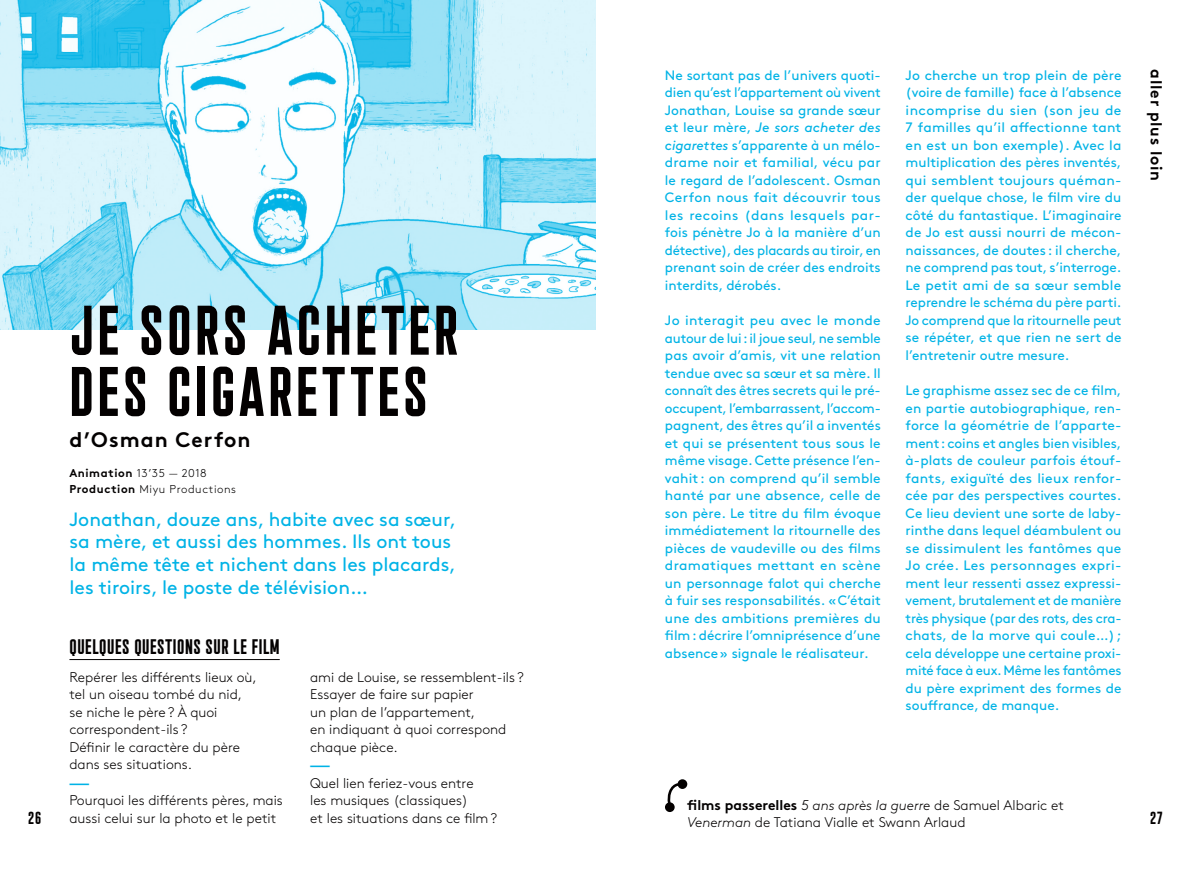
<style>
.page{position:relative;width:1191px;height:893px;background:#fff}
.page>*{position:absolute;margin:0;border:0;box-sizing:border-box;transform-origin:0 0}
.FICHE_-_titre_film{font:70px/61.2px "Plaak 2 Griffon 42 Bold";letter-spacing:.05em;color:#030000}
.FICHE_-_inter{font:21px "Plaak 2 Griffon 42 Bold";letter-spacing:.025em;color:#030000}
.FICHE_-_réalisation{font:700 21px "Brown Std";letter-spacing:.05em;color:#030000}
.CHAPÔ{font:19.25px/22.8px "Brown Std";color:#00b3e6}
.t1{font:17.5px "Plaak 2 Griffon 42 Bold";color:#030000}
.t2{font:700 15.75px "Brown Std";letter-spacing:.05em;color:#030000}
.FICHE_-_questions{font:300 14px/17.5px "Brown Std";color:#030000}
.TXT_COURANT_-_drapea{font:300 14px/17.5px "Brown Std";color:#030000}
.FICHE_-_tiret{font:700 14px "Brown Std";color:#00b3e6}
.FICHE_-_txt_bleu{font:13.65px/17.5px "Brown Std";color:#00b3e6;text-align:justify}
.FICHE_-_infos_films{font:300 11.38px "Brown Std";letter-spacing:.05em;color:#030000}
.s1{font-style:italic}
.s2{font-weight:700}
</style>
<div class="page">
<svg style="left:677px;top:779px;width:10px;height:10px"></svg>
<div style="left:665px;top:802px;width:9px;height:10px;background:#030000;border-radius:50%"></div>
<svg style="left:667px;top:779px;width:18px;height:31px"></svg>
<img style="left:0;top:0;width:595px;height:330px">
<hr style="left:69px;top:659px;width:211px;height:1px;background:#030000">
<p class="FICHE_-_txt_bleu" style="left:665px;top:66px;width:217px">Ne sortant pas de l’univers quoti&shy;dien qu’est l’appartement où vivent Jonathan, Louise sa grande sœur et leur mère, <span class="s1">Je sors acheter des cigarettes</span> s’apparente à un mélo&shy;drame noir et familial, vécu par le regard de l’adolescent. Osman Cerfon nous fait découvrir tous les recoins (dans lesquels par&shy;fois pénètre Jo à la manière d’un détective), des placards au tiroir, en prenant soin de créer des endroits interdits, dérobés.</p>
<p class="FICHE_-_txt_bleu" style="left:665px;top:312px;width:217px">Jo interagit peu avec le monde autour de lui: il joue seul, ne semble pas avoir d’amis, vit une relation tendue avec sa sœur et sa mère. Il connaît des êtres secrets qui le pré&shy;occupent, l’embarrassent, l’accom&shy;pagnent, des êtres qu’il a inventés et qui se présentent tous sous le même visage. Cette présence l’en&shy;vahit : on comprend qu’il semble hanté par une absence, celle de son père. Le titre du film évoque immédiatement la ritournelle des pièces de vaudeville ou des films dramatiques mettant en scène un personnage falot qui cherche à fuir ses responsabilités. «C’était une des ambitions premières du film: décrire l’omniprésence d’une absence» signale le réalisateur.</p>
<p class="FICHE_-_txt_bleu" style="left:905px;top:66px;width:217px">Jo cherche un trop plein de père (voire de famille) face à l’absence incomprise du sien (son jeu de 7 familles qu’il affectionne tant en est un bon exemple). Avec la multiplication des pères inventés, qui semblent toujours quéman&shy;der quelque chose, le film vire du côté du fantastique. L’imaginaire de Jo est aussi nourri de mécon&shy;naissances, de doutes : il cherche, ne comprend pas tout, s’interroge.<br>Le petit ami de sa sœur semble reprendre le schéma du père parti.<br>Jo comprend que la ritournelle peut se répéter, et que rien ne sert de l’entretenir outre mesure.</p>
<p class="FICHE_-_txt_bleu" style="left:905px;top:382px;width:217px">Le graphisme assez sec de ce film, en partie autobiographique, ren&shy;force la géométrie de l’apparte&shy;ment: coins et angles bien visibles, à-plats de couleur parfois étouf&shy;fants, exiguïté des lieux renfor&shy;cée par des perspectives courtes.<br>Ce lieu devient une sorte de laby&shy;rinthe dans lequel déambulent ou se dissimulent les fantômes que Jo crée. Les personnages expri&shy;ment leur ressenti assez expressi&shy;vement, brutalement et de manière très physique (par des rots, des cra&shy;chats, de la morve qui coule…) ; cela développe une certaine proxi&shy;mité face à eux. Même les fantômes du père expriment des formes de souffrance, de manque.</p>
<p class="FICHE_-_titre_film" style="left:69px;top:300px;width:390px">JE SORS ACHETER<br>DES CIGARETTES</p>
<p class="FICHE_-_réalisation" style="left:69px;top:426px;width:183px">d’Osman Cerfon</p>
<p class="FICHE_-_infos_films" style="left:69px;top:467px;width:139px"><span class="s2">Animation</span> 13’35 — 2018</p>
<p class="FICHE_-_infos_films" style="left:69px;top:483px;width:168px"><span class="s2">Production</span> Miyu Productions</p>
<p class="CHAPÔ" style="left:69px;top:508px;width:388px">Jonathan, douze ans, habite avec sa sœur, sa mère, et aussi des hommes. Ils ont tous la même tête et nichent dans les placards, les tiroirs, le poste de télévision…</p>
<p class="FICHE_-_inter" style="left:69px;top:637px;width:212px">QUELQUES QUESTIONS SUR LE FILM</p>
<p class="FICHE_-_questions" style="left:69px;top:668px;width:189px">Repérer les différents lieux où, tel un oiseau tombé du nid, se niche le père? À quoi correspondent-ils ?<br>Définir le caractère du père dans ses situations.</p>
<p class="FICHE_-_tiret" style="left:69px;top:774px;width:21px">—</p>
<p class="FICHE_-_questions" style="left:69px;top:792px;width:215px">Pourquoi les différents pères, mais aussi celui sur la photo et le petit</p>
<p class="FICHE_-_questions" style="left:310px;top:668px;width:215px">ami de Louise, se ressemblent-ils ?</p>
<p class="FICHE_-_questions" style="left:310px;top:686px;width:198px">Essayer de faire sur papier<br>un plan de l’appartement,<br>en indiquant à quoi correspond chaque pièce.</p>
<p class="FICHE_-_tiret" style="left:310px;top:757px;width:21px">—</p>
<p class="FICHE_-_questions" style="left:310px;top:774px;width:189px">Quel lien feriez-vous entre<br>les musiques (classiques)<br>et les situations dans ce film?</p>
<p class="t1" style="left:28px;top:809px;width:15px">26</p>
<p class="TXT_COURANT_-_drapea" style="left:687px;top:797px;width:378px"><span class="s2">films passerelles</span> <span class="s1">5 ans après la guerre</span> de Samuel Albaric et<br><span class="s1">Venerman</span> de Tatiana Vialle et Swann Arlaud</p>
<p class="t2" style="left:1165px;top:69px;width:113px;rotate:90deg">aller plus loin</p>
<p class="t1" style="left:1150px;top:809px;width:14px">27</p>
</div>
